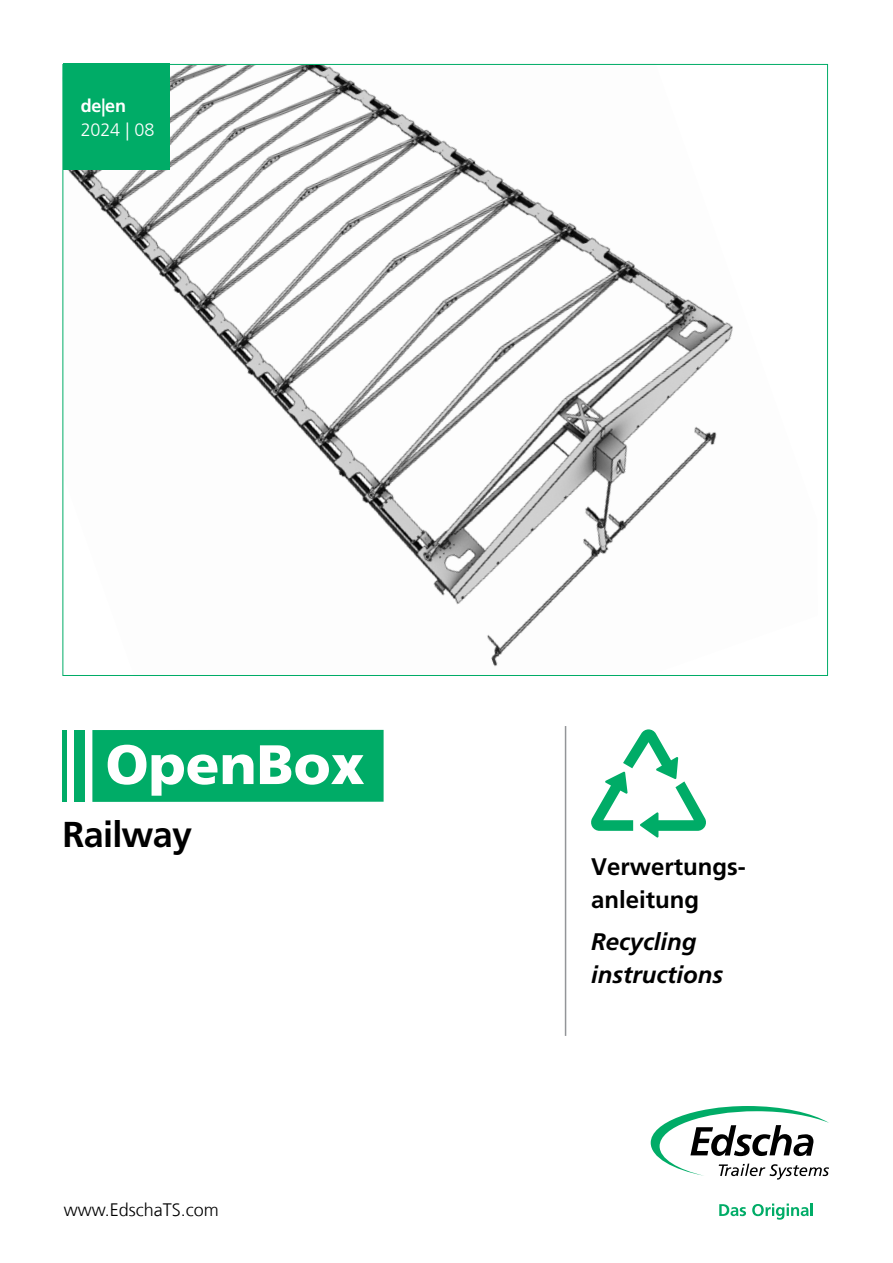
<style>
.page{position:relative;width:893px;height:1263px;background:#fff}
.page>*{position:absolute;margin:0;border:0;box-sizing:border-box;transform-origin:0 0}
.t1{font:700 36px "Frutiger LT Com";letter-spacing:-.02em;color:#000}
.t2{font:700 24px/33px "Frutiger LT Com";color:#000}
.t3{font:italic 700 24px/33px "Frutiger LT Com";color:#000}
.t4{font:300 18px "Frutiger LT Com";color:#000}
.t5{font:300 18px "Frutiger LT Com";letter-spacing:-.01em;color:#fff}
.t6{font:700 18px "Frutiger LT Com";color:#fff}
</style>
<div class="page">
<img style="left:63px;top:63px;width:755px;height:604px">
<hr style="left:565px;top:726px;width:1px;height:310px;background:#939598">
<div style="left:63px;top:64px;width:106px;height:106px;background:#00ac67"></div>
<svg style="left:591px;top:729px;width:115px;height:108px"></svg>
<svg style="left:651px;top:1106px;width:178px;height:73px"></svg>
<svg style="left:719px;top:1204px;width:27px;height:12px"></svg>
<svg style="left:752px;top:1203px;width:61px;height:17px"></svg>
<div style="left:92px;top:730px;width:292px;height:72px;background:#00ac67"></div>
<hr style="left:63px;top:730px;width:4px;height:72px;background:#00ac67">
<div style="left:74px;top:730px;width:11px;height:72px;background:#00ac67"></div>
<svg style="left:108px;top:745px;width:38px;height:40px"></svg>
<svg style="left:152px;top:754px;width:65px;height:42px"></svg>
<svg style="left:223px;top:754px;width:30px;height:30px"></svg>
<svg style="left:260px;top:745px;width:104px;height:40px"></svg>
<p class="t6" style="left:81px;top:95px;width:47px">de|en</p>
<p class="t5" style="left:81px;top:119px;width:75px">2024 | 08</p>
<h1 class="t1" style="left:63px;top:813px;width:131px">Railway</h1>
<p class="t4" style="left:64px;top:1199px;width:157px">www.EdschaTS.com</p>
<p class="t2" style="left:591px;top:850px;width:156px">Verwertungs&shy;anleitung</p>
<p class="t3" style="left:591px;top:925px;width:133px">Recycling instructions</p>
</div>
